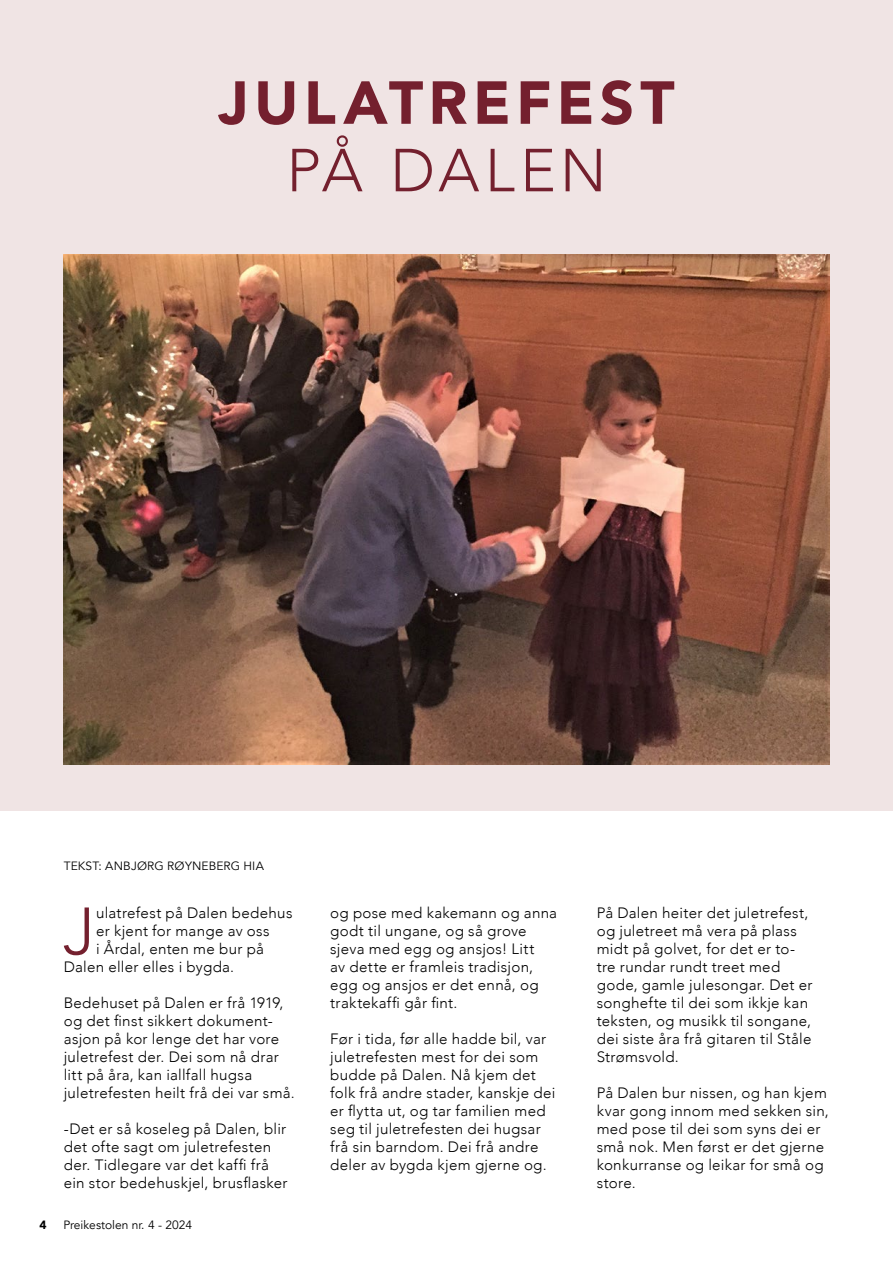
<style>
.page{position:relative;width:893px;height:1263px;background:#fff}
.page>*{position:absolute;margin:0;border:0;box-sizing:border-box;transform-origin:0 0}
.t1{font:300 65.85px "Avenir";color:#74202e}
.t2{font:900 60px "Avenir";letter-spacing:.09em;color:#74202e}
.t3{font:300 60px "Avenir";letter-spacing:.07em;color:#74202e}
.t4{font:300 15px/18px "Avenir";letter-spacing:.02em;color:#000}
.t5{font:12px "Avenir";color:#000}
.t6{font:900 12px "Avenir";color:#000}
</style>
<div class="page">
<div style="left:0;top:0;width:893px;height:810px;background:#f0e4e4"></div>
<img style="left:64px;top:254px;width:765px;height:511px">
<h2 class="t2" style="left:218px;top:51px;width:458px">JULATREFEST</h2>
<h2 class="t3" style="left:286px;top:135px;width:321px">PÅ DALEN</h2>
<p class="t5" style="left:64px;top:859px;width:202px">TEKST: ANBJØRG RØYNEBERG HIA</p>
<h1 class="t1" style="left:63px;top:892px;width:34px">J</h1>
<p class="t4" style="left:96px;top:904px;width:198px">ulatrefest på Dalen bedehus</p>
<p class="t4" style="left:96px;top:922px;width:175px">er kjent for mange av oss</p>
<p class="t4" style="left:96px;top:940px;width:169px">i Årdal, enten me bur på</p>
<p class="t4" style="left:64px;top:958px;width:172px">Dalen eller elles i bygda.</p>
<p class="t4" style="left:64px;top:994px;width:232px">Bedehuset på Dalen er frå 1919, og det finst sikkert dokument&shy;asjon på kor lenge det har vore juletrefest der. Dei som nå drar litt på åra, kan iallfall hugsa juletrefesten heilt frå dei var små.</p>
<p class="t4" style="left:64px;top:1120px;width:225px">-Det er så koseleg på Dalen, blir det ofte sagt om juletrefesten der. Tidlegare var det kaffi frå ein stor bedehuskjel, brusflasker</p>
<p class="t6" style="left:39px;top:1214px;width:9px">4</p>
<p class="t5" style="left:63px;top:1218px;width:130px">Preikestolen nr. 4 - 2024</p>
<p class="t4" style="left:330px;top:904px;width:228px">og pose med kakemann og anna godt til ungane, og så grove sjeva med egg og ansjos! Litt<br>av dette er framleis tradisjon, egg og ansjos er det ennå, og traktekaffi går fint.</p>
<p class="t4" style="left:330px;top:1030px;width:227px">Før i tida, før alle hadde bil, var juletrefesten mest for dei som budde på Dalen. Nå kjem det folk frå andre stader, kanskje dei er flytta ut, og tar familien med seg til juletrefesten dei hugsar frå sin barndom. Dei frå andre deler av bygda kjem gjerne og.</p>
<p class="t4" style="left:597px;top:904px;width:217px">På Dalen heiter det juletrefest, og juletreet må vera på plass midt på golvet, for det er to&shy;tre rundar rundt treet med gode, gamle julesongar. Det er songhefte til dei som ikkje kan teksten, og musikk til songane, dei siste åra frå gitaren til Ståle<br>Strømsvold.</p>
<p class="t4" style="left:597px;top:1084px;width:234px">På Dalen bur nissen, og han kjem kvar gong innom med sekken sin, med pose til dei som syns dei er små nok. Men først er det gjerne konkurranse og leikar for små og store.</p>
</div>
